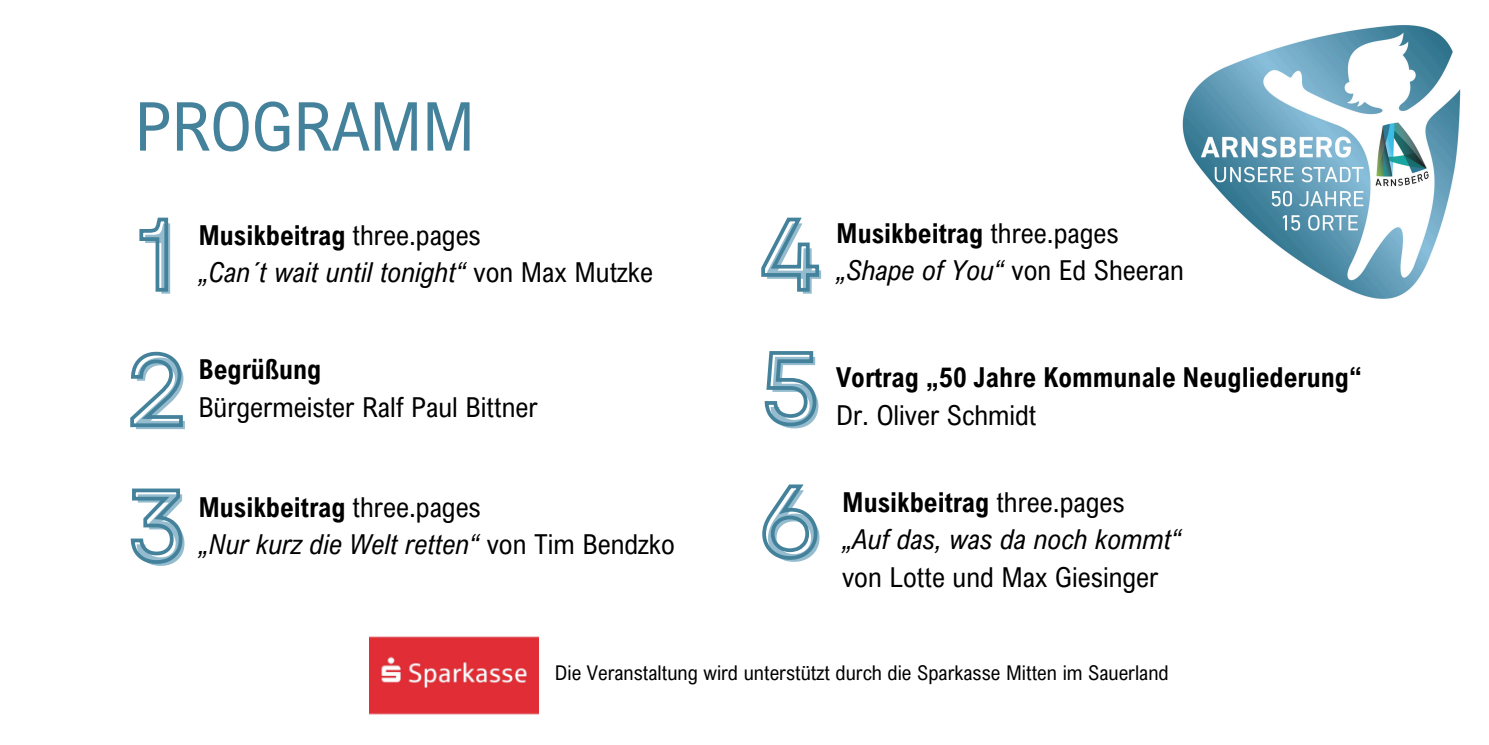
<style>
.page{position:relative;width:1489px;height:745px;background:#fff}
.page>*{position:absolute;margin:0;border:0;box-sizing:border-box;transform-origin:0 0}
.t1{font:100.25px "Garet";color:#94bcce}
.t2{font:67.5px "Arial Nova Cond";color:#44829c}
.t3{font:27.5px/37.5px "Arial Nova Cond";color:#000}
.t4{font:700 27.5px/37.5px "Arial Nova Cond";color:#000}
.t5{font:20.25px "Arial Nova Cond";color:#000}
.s1{font-weight:700}
.s2{font-style:italic}
.s3{font-weight:400}
</style>
<div class="page">
<img style="left:1182px;top:25px;width:279px;height:274px">
<img style="left:370px;top:636px;width:169px;height:79px">
<svg style="left:139px;top:217px;width:30px;height:75px"></svg>
<svg style="left:130px;top:351px;width:53px;height:77px"></svg>
<svg style="left:130px;top:488px;width:53px;height:76px"></svg>
<svg style="left:761px;top:217px;width:59px;height:75px"></svg>
<svg style="left:764px;top:351px;width:53px;height:76px"></svg>
<svg style="left:762px;top:484px;width:56px;height:76px"></svg>
<p class="t2" style="left:135px;top:84px;width:342px">PROGRAMM</p>
<h1 class="t1" style="left:141px;top:186px;width:40px">1</h1>
<h1 class="t3" style="left:198px;top:216px;width:456px"><span class="s1">Musikbeitrag</span> three.pages<br><span class="s2">„Can´t wait until tonight“</span> von Max Mutzke</h1>
<h1 class="t1" style="left:129px;top:322px;width:66px">2</h1>
<h2 class="t3" style="left:198px;top:350px;width:341px"><span class="s1">Begrüßung<br></span>Bürgermeister Ralf Paul Bittner</h2>
<h1 class="t1" style="left:131px;top:457px;width:62px">3</h1>
<h2 class="t3" style="left:198px;top:487px;width:478px"><span class="s1">Musikbeitrag</span> three.pages<br><span class="s2">„Nur kurz die Welt retten“</span> von Tim Bendzko</h2>
<h1 class="t1" style="left:763px;top:186px;width:63px">4</h1>
<h2 class="t3" style="left:836px;top:214px;width:349px"><span class="s1">Musikbeitrag</span> three.pages <span class="s2">„Shape of You“</span> von Ed Sheeran</h2>
<h1 class="t1" style="left:764px;top:320px;width:62px">5</h1>
<h2 class="t4" style="left:836px;top:358px;width:527px">Vortrag „50 Jahre Kommunale Neugliederung“<br><span class="s3">Dr. Oliver Schmidt</span></h2>
<h1 class="t1" style="left:762px;top:453px;width:65px">6</h1>
<h2 class="t3" style="left:842px;top:482px;width:341px"><span class="s1">Musikbeitrag</span> three.pages<br><span class="s2">„Auf das, was da noch kommt“ </span>von Lotte und Max Giesinger</h2>
<h2 class="t5" style="left:555px;top:660px;width:615px">Die Veranstaltung wird unterstützt durch die Sparkasse Mitten im Sauerland</h2>
</div>
